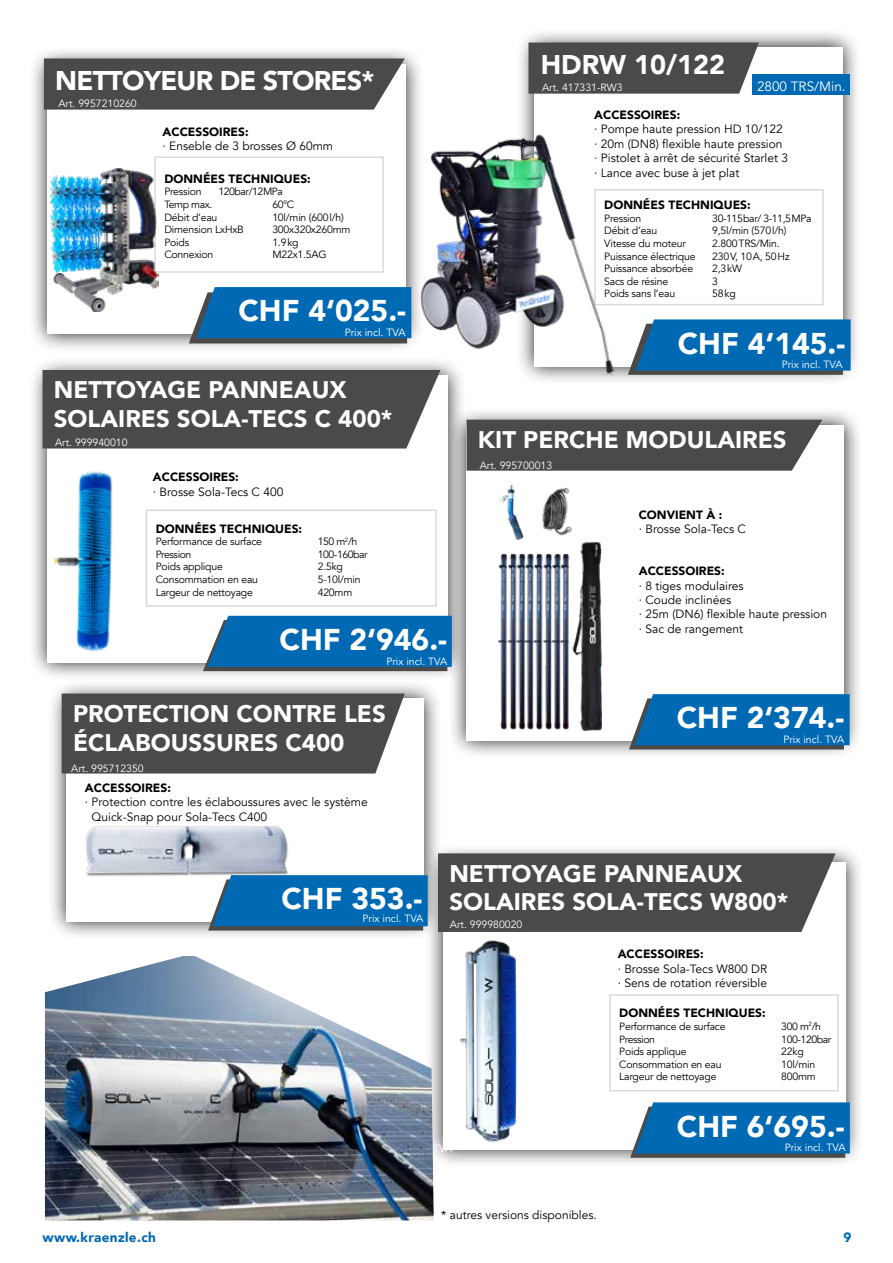
<style>
.page{position:relative;width:893px;height:1263px;background:#fff}
.page>*{position:absolute;margin:0;border:0;box-sizing:border-box;transform-origin:0 0}
.t1{font:900 30px "Avenir";color:#fff}
.t2{font:900 27px "Avenir";letter-spacing:-.03em;color:#fff}
.t3{font:900 27px "Avenir";color:#fff}
.t4{font:900 24px/28.8px "Avenir";color:#fff}
.t5{font:900 13.5px "Avenir";letter-spacing:.025em;color:#0069b4}
.t6{font:13.5px "Avenir";color:#fff}
.t7{font:12px/14.4px "Avenir";color:#000}
.t8{font:900 12px "Avenir";color:#000}
.t9{font:10.5px "Avenir";letter-spacing:-.02em;color:#000}
.t10{font:10.5px "Avenir";color:#fff}
.t11{font:10.5px "Avenir";letter-spacing:-.04em;color:#000}
</style>
<div class="page">
<div style="left:516px;top:28px;width:345px;height:357px;background:#000;opacity:.9"></div>
<div style="left:534px;top:47px;width:309px;height:319px;background:#fff"></div>
<div style="left:29px;top:46px;width:395px;height:306px;background:#000;opacity:.9"></div>
<div style="left:47px;top:65px;width:359px;height:269px;background:#fff"></div>
<div style="left:29px;top:357px;width:437px;height:324px;background:#000;opacity:.9"></div>
<div style="left:47px;top:375px;width:401px;height:287px;background:#fff"></div>
<div style="left:425px;top:843px;width:439px;height:325px;background:#000;opacity:.9"></div>
<div style="left:443px;top:862px;width:403px;height:287px;background:#fff"></div>
<div style="left:609px;top:994px;width:230px;height:97px;border:2px solid #d9dadb"></div>
<div style="left:154px;top:156px;width:230px;height:117px;border:2px solid #d9dadb"></div>
<div style="left:594px;top:189px;width:230px;height:116px;border:2px solid #d9dadb"></div>
<div style="left:146px;top:509px;width:291px;height:98px;border:2px solid #d9dadb"></div>
<svg style="left:628px;top:319px;width:223px;height:56px;background:#166ead"></svg>
<svg style="left:203px;top:616px;width:245px;height:55px;background:#126dae"></svg>
<svg style="left:189px;top:287px;width:216px;height:56px;background:#156dac"></svg>
<svg style="left:630px;top:1102px;width:220px;height:56px;background:#156faf"></svg>
<img style="left:50px;top:168px;width:109px;height:143px">
<img style="left:54px;top:471px;width:59px;height:181px">
<img style="left:405px;top:132px;width:221px;height:247px">
<img style="left:434px;top:932px;width:94px;height:218px">
<div style="left:752px;top:74px;width:98px;height:20px;background:#0069b4"></div>
<svg style="left:44px;top:58px;width:361px;height:52px;background:#545453"></svg>
<div style="left:43px;top:370px;width:398px;height:78px;background:#4a4a49"></div>
<div style="left:442px;top:853px;width:394px;height:79px;background:#4a4a49"></div>
<div style="left:528px;top:43px;width:231px;height:51px;background:#4a4a49"></div>
<div style="left:448px;top:406px;width:415px;height:353px;background:#000;opacity:.9"></div>
<div style="left:467px;top:425px;width:377px;height:316px;background:#fff"></div>
<img style="left:499px;top:485px;width:102px;height:246px">
<svg style="left:629px;top:694px;width:221px;height:55px;background:#136eae"></svg>
<div style="left:467px;top:420px;width:355px;height:51px;background:#4a4a49"></div>
<div style="left:47px;top:680px;width:395px;height:260px;background:#000;opacity:.9"></div>
<div style="left:66px;top:698px;width:357px;height:224px;background:#fff"></div>
<svg style="left:208px;top:875px;width:220px;height:55px;background:#0f6cad"></svg>
<div style="left:62px;top:693px;width:343px;height:80px;background:#4a4a49"></div>
<img style="left:85px;top:826px;width:214px;height:58px">
<img style="left:45px;top:956px;width:389px;height:264px">
<h2 class="t3" style="left:541px;top:41px;width:186px">HDRW 10/122</h2>
<h2 class="t2" style="left:55px;top:57px;width:321px">NETTOYEUR DE STORES*</h2>
<p class="t6" style="left:757px;top:78px;width:90px">2800 TRS/Min.</p>
<p class="t8" style="left:594px;top:104px;width:87px">ACCESSOIRES:</p>
<p class="t7" style="left:594px;top:122px;width:195px">· Pompe haute pression HD 10/122 · 20m (DN8) flexible haute pression · Pistolet à arrêt de sécurité Starlet 3 · Lance avec buse à jet plat</p>
<p class="t10" style="left:542px;top:81px;width:82px">Art. 417331-RW3</p>
<p class="t10" style="left:58px;top:97px;width:80px">Art. 9957210260</p>
<p class="t8" style="left:163px;top:121px;width:87px">ACCESSOIRES:</p>
<p class="t7" style="left:163px;top:139px;width:172px">· Enseble de 3 brosses Ø 60mm</p>
<p class="t8" style="left:164px;top:168px;width:148px">DONNÉES TECHNIQUES:</p>
<p class="t9" style="left:164px;top:186px;width:39px">Pression</p>
<p class="t11" style="left:218px;top:186px;width:66px">120bar/12MPa</p>
<p class="t9" style="left:164px;top:198px;width:49px">Temp max.</p>
<p class="t9" style="left:272px;top:198px;width:24px">60°C</p>
<p class="t9" style="left:164px;top:211px;width:55px">Débit d‘eau</p>
<p class="t9" style="left:272px;top:211px;width:73px">10l/min (600l/h)</p>
<p class="t9" style="left:164px;top:223px;width:81px">Dimension LxHxB</p>
<p class="t9" style="left:272px;top:223px;width:80px">300x320x260mm</p>
<p class="t9" style="left:164px;top:236px;width:26px">Poids</p>
<p class="t9" style="left:272px;top:236px;width:28px">1.9kg</p>
<p class="t9" style="left:164px;top:249px;width:51px">Connexion</p>
<p class="t9" style="left:272px;top:249px;width:56px">M22x1.5AG</p>
<p class="t8" style="left:604px;top:195px;width:148px">DONNÉES TECHNIQUES:</p>
<p class="t9" style="left:604px;top:212px;width:39px">Pression</p>
<p class="t11" style="left:712px;top:212px;width:101px">30-115bar/ 3-11,5MPa</p>
<p class="t9" style="left:604px;top:224px;width:55px">Débit d‘eau</p>
<p class="t9" style="left:712px;top:224px;width:76px">9,5l/min (570l/h)</p>
<p class="t9" style="left:604px;top:237px;width:83px">Vitesse du moteur</p>
<p class="t9" style="left:712px;top:237px;width:69px">2.800TRS/Min.</p>
<p class="t9" style="left:604px;top:250px;width:93px">Puissance électrique</p>
<p class="t9" style="left:712px;top:250px;width:79px">230V, 10A, 50Hz</p>
<p class="t9" style="left:604px;top:262px;width:91px">Puissance absorbée</p>
<p class="t9" style="left:712px;top:262px;width:31px">2,3kW</p>
<p class="t9" style="left:604px;top:275px;width:65px">Sacs de résine</p>
<p class="t9" style="left:712px;top:275px;width:7px">3</p>
<p class="t9" style="left:604px;top:287px;width:72px">Poids sans l‘eau</p>
<p class="t9" style="left:712px;top:287px;width:25px">58kg</p>
<h1 class="t1" style="left:238px;top:285px;width:169px">CHF 4‘025.-</h1>
<p class="t10" style="left:345px;top:326px;width:62px">Prix incl. TVA</p>
<h3 class="t4" style="left:54px;top:375px;width:340px">NETTOYAGE PANNEAUX<br>SOLAIRES SOLA-TECS C 400*</h3>
<p class="t10" style="left:55px;top:436px;width:74px">Art. 999940010</p>
<p class="t8" style="left:153px;top:467px;width:87px">ACCESSOIRES:</p>
<p class="t7" style="left:153px;top:484px;width:132px">· Brosse Sola-Tecs C 400</p>
<p class="t8" style="left:156px;top:518px;width:148px">DONNÉES TECHNIQUES:</p>
<p class="t9" style="left:156px;top:535px;width:108px">Performance de surface</p>
<p class="t9" style="left:318px;top:535px;width:41px">150 m<sup>2</sup>/h</p>
<p class="t11" style="left:156px;top:548px;width:37px">Pression</p>
<p class="t11" style="left:318px;top:548px;width:52px">100-160bar</p>
<p class="t9" style="left:156px;top:560px;width:69px">Poids applique</p>
<p class="t9" style="left:318px;top:560px;width:27px">2.5kg</p>
<p class="t9" style="left:156px;top:573px;width:104px">Consommation en eau</p>
<p class="t9" style="left:318px;top:573px;width:45px">5-10l/min</p>
<p class="t9" style="left:156px;top:586px;width:99px">Largeur de nettoyage</p>
<p class="t9" style="left:318px;top:586px;width:36px">420mm</p>
<h1 class="t1" style="left:279px;top:614px;width:169px">CHF 2‘946.-</h1>
<p class="t10" style="left:386px;top:655px;width:62px">Prix incl. TVA</p>
<h3 class="t4" style="left:73px;top:698px;width:314px">PROTECTION CONTRE LES<br>ÉCLABOUSSURES C400</h3>
<p class="t10" style="left:71px;top:762px;width:74px">Art. 995712350</p>
<p class="t8" style="left:85px;top:777px;width:87px">ACCESSOIRES:</p>
<p class="t7" style="left:92px;top:795px;width:278px;text-indent:-7px">· Protection contre les éclaboussures avec le système<br>Quick-Snap pour Sola-Tecs C400</p>
<h1 class="t1" style="left:678px;top:318px;width:169px">CHF 4‘145.-</h1>
<p class="t10" style="left:782px;top:358px;width:62px">Prix incl. TVA</p>
<h3 class="t4" style="left:478px;top:424px;width:310px">KIT PERCHE MODULAIRES</h3>
<p class="t10" style="left:480px;top:459px;width:74px">Art. 995700013</p>
<p class="t8" style="left:639px;top:504px;width:85px">CONVIENT À :</p>
<p class="t7" style="left:639px;top:522px;width:109px">· Brosse Sola-Tecs C</p>
<p class="t8" style="left:639px;top:561px;width:87px">ACCESSOIRES:</p>
<p class="t7" style="left:639px;top:578px;width:190px">· 8 tiges modulaires<br>· Coude inclinées<br>· 25m (DN6) flexible haute pression · Sac de rangement</p>
<h1 class="t1" style="left:677px;top:692px;width:169px">CHF 2‘374.-</h1>
<p class="t10" style="left:783px;top:733px;width:62px">Prix incl. TVA</p>
<h1 class="t1" style="left:281px;top:873px;width:143px">CHF 353.-</h1>
<p class="t10" style="left:363px;top:912px;width:62px">Prix incl. TVA</p>
<h3 class="t4" style="left:449px;top:858px;width:340px">NETTOYAGE PANNEAUX<br>SOLAIRES SOLA-TECS W800*</h3>
<p class="t10" style="left:450px;top:918px;width:74px">Art. 999980020</p>
<p class="t8" style="left:618px;top:944px;width:87px">ACCESSOIRES:</p>
<p class="t7" style="left:618px;top:962px;width:151px">· Brosse Sola-Tecs W800 DR · Sens de rotation réversible</p>
<p class="t8" style="left:619px;top:1003px;width:148px">DONNÉES TECHNIQUES:</p>
<p class="t9" style="left:619px;top:1020px;width:108px">Performance de surface</p>
<p class="t9" style="left:781px;top:1020px;width:41px">300 m<sup>2</sup>/h</p>
<p class="t11" style="left:619px;top:1033px;width:37px">Pression</p>
<p class="t11" style="left:781px;top:1033px;width:52px">100-120bar</p>
<p class="t9" style="left:619px;top:1045px;width:69px">Poids applique</p>
<p class="t9" style="left:781px;top:1045px;width:24px">22kg</p>
<p class="t9" style="left:619px;top:1058px;width:104px">Consommation en eau</p>
<p class="t9" style="left:781px;top:1058px;width:36px">10l/min</p>
<p class="t9" style="left:619px;top:1070px;width:99px">Largeur de nettoyage</p>
<p class="t9" style="left:781px;top:1070px;width:36px">800mm</p>
<h1 class="t1" style="left:677px;top:1100px;width:169px">CHF 6‘695.-</h1>
<p class="t10" style="left:785px;top:1141px;width:62px">Prix incl. TVA</p>
<p class="t7" style="left:441px;top:1208px;width:157px">* autres versions disponibles.</p>
<p class="t5" style="left:43px;top:1226px;width:115px">www.kraenzle.ch</p>
<p class="t5" style="left:843px;top:1226px;width:9px">9</p>
</div>
